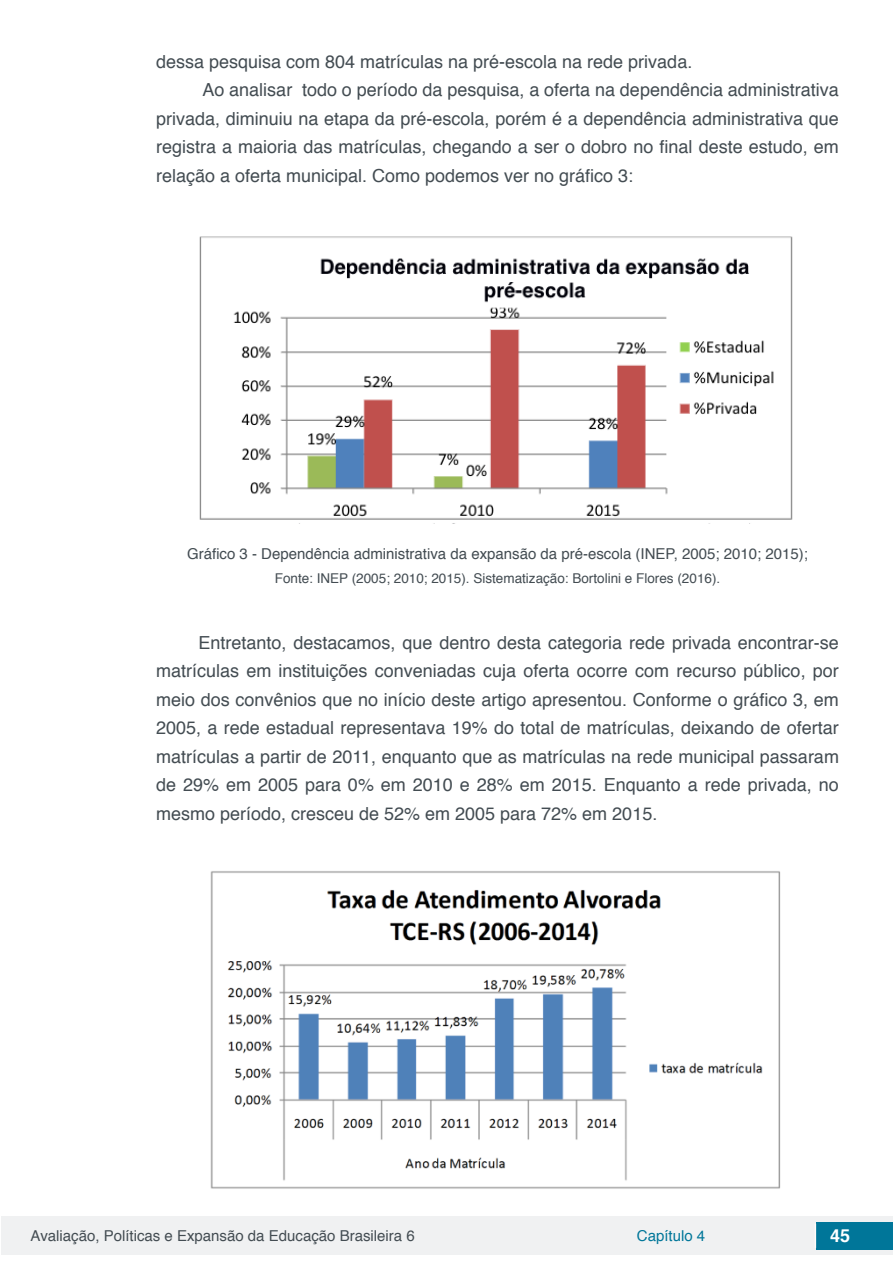
<style>
.page{position:relative;width:893px;height:1263px;background:#fff}
.page>*{position:absolute;margin:0;border:0;box-sizing:border-box;transform-origin:0 0}
.txt{font:18px/28.5px "Helvetica";color:#434c52;text-align:justify}
.t1{font:700 18px "Helvetica";color:#fff}
.info_tab_gra_imag{font:15px "Helvetica";color:#434c52}
.t2{font:15px "Helvetica";color:#007699}
.fonte_tab_gra_imag{font:13.5px "Helvetica";color:#434c52}
</style>
<div class="page">
<div style="left:1px;top:1216px;width:891px;height:38px;background:#f0f1f2"></div>
<div style="left:816px;top:1222px;width:77px;height:27px;background:#007699"></div>
<svg style="left:815px;top:1224px;width:1px;height:24px"></svg>
<img style="left:199px;top:236px;width:594px;height:288px">
<img style="left:210px;top:871px;width:571px;height:318px">
<p class="txt" style="left:156px;top:47px;width:538px">dessa pesquisa com 804 matrículas na pré-escola na rede privada.</p>
<p class="txt" style="left:156px;top:76px;width:684px;text-indent:46px">Ao analisar todo o período da pesquisa, a oferta na dependência administrativa privada, diminuiu na etapa da pré-escola, porém é a dependência administrativa que registra a maioria das matrículas, chegando a ser o dobro no final deste estudo, em relação a oferta municipal. Como podemos ver no gráfico 3:</p>
<p class="info_tab_gra_imag" style="left:187px;top:542px;width:622px">Gráfico 3 - Dependência administrativa da expansão da pré-escola (INEP, 2005; 2010; 2015);</p>
<p class="fonte_tab_gra_imag" style="left:275px;top:568px;width:447px">Fonte: INEP (2005; 2010; 2015). Sistematização: Bortolini e Flores (2016).</p>
<p class="txt" style="left:156px;top:629px;width:684px;text-indent:43px">Entretanto, destacamos, que dentro desta categoria rede privada encontrar-se matrículas em instituições conveniadas cuja oferta ocorre com recurso público, por meio dos convênios que no início deste artigo apresentou. Conforme o gráfico 3, em 2005, a rede estadual representava 19% do total de matrículas, deixando de ofertar matrículas a partir de 2011, enquanto que as matrículas na rede municipal passaram de 29% em 2005 para 0% em 2010 e 28% em 2015. Enquanto a rede privada, no mesmo período, cresceu de 52% em 2005 para 72% em 2015.</p>
<p class="info_tab_gra_imag" style="left:31px;top:1224px;width:386px">Avaliação, Políticas e Expansão da Educação Brasileira 6</p>
<p class="t2" style="left:637px;top:1224px;width:70px">Capítulo 4</p>
<p class="t1" style="left:830px;top:1221px;width:22px">45</p>
</div>
